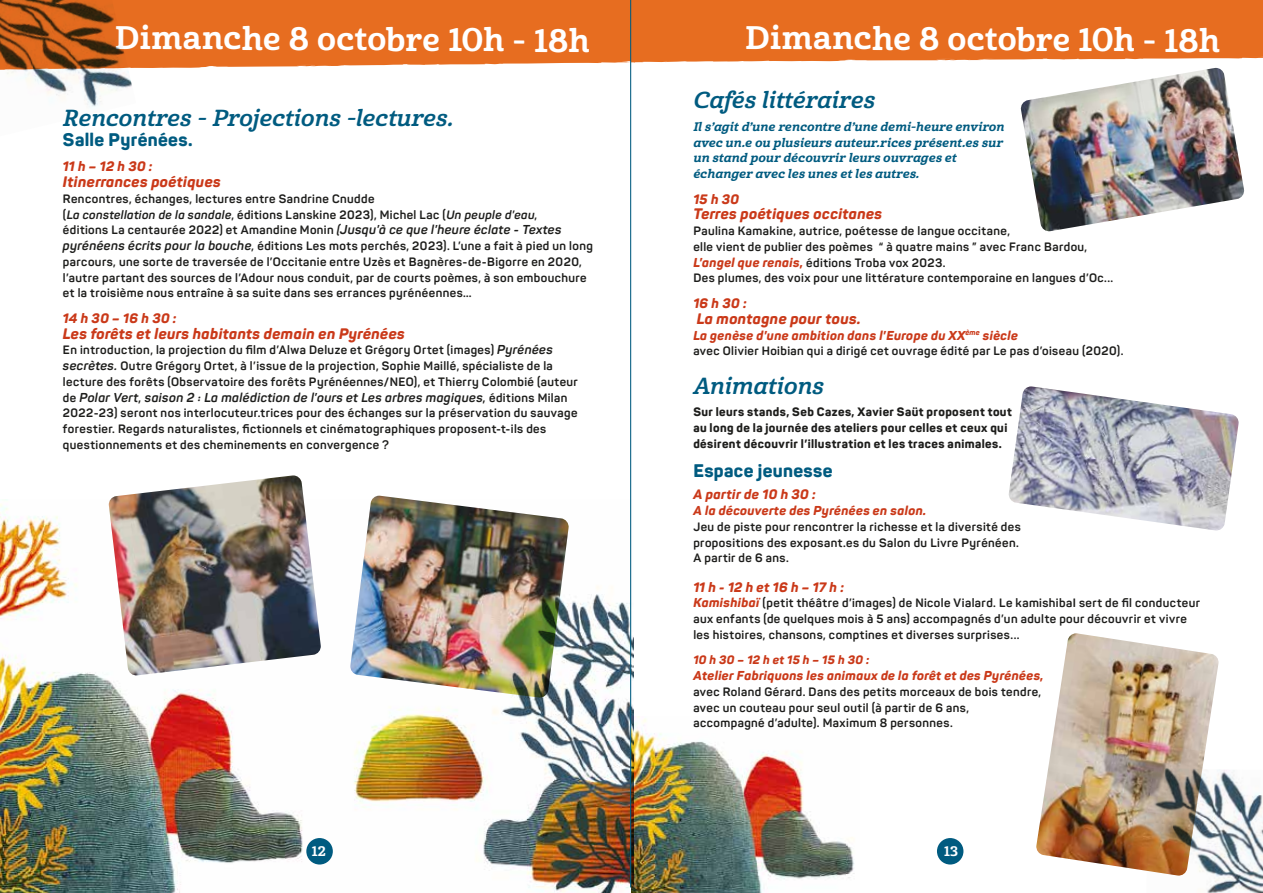
<style>
.page{position:relative;width:1263px;height:893px;background:#fff}
.page>*{position:absolute;margin:0;border:0;box-sizing:border-box;transform-origin:0 0}
.t1{font:31.65px "Cabrito Nor Bol";letter-spacing:.005em;color:#fff}
.t2{font:22.5px "Cabrito Nor Bol It";letter-spacing:.005em;color:#005b80}
.t3{font:800 18px "Panton";letter-spacing:.02em;color:#005b80}
.t4{font:italic 800 15px "Panton";letter-spacing:.025em;color:#ca3919}
.t5{font:italic 800 13.5px "Panton";letter-spacing:.025em;color:#ca3919}
.t6{font:13.5px "Cabrito Nor Bol";color:#fff}
.t7{font:italic 800 12.75px "Panton";letter-spacing:.03em;color:#ca3919}
.t8{font:italic 700 12.75px "Panton";letter-spacing:.03em;color:#1d1d1b}
.t9{font:700 12px/15.8px "Panton";letter-spacing:.035em;color:#1d1d1b}
.t10{font:12px/15.8px "Cabrito Nor Ex B It";letter-spacing:.02em;color:#005b80}
.t11{font:800 12px/15.8px "Panton";letter-spacing:.035em;color:#1d1d1b}
.t12{font:italic 800 12px "Panton";letter-spacing:.025em;color:#ca3919}
.s1{font-style:italic}
.s2{font-style:italic;font-size:12.75px}
.s3{font-style:normal;font-size:12px}
.s4{font-weight:800;font-style:italic;font-size:12.75px;color:#ca3919}
</style>
<div class="page">
<img style="left:0;top:499px;width:633px;height:394px">
<img style="left:7px;top:70px;width:125px;height:37px">
<img style="left:108px;top:475px;width:213px;height:201px">
<div style="left:306px;top:838px;width:27px;height:26px;background:#005b80;border-radius:50%"></div>
<img style="left:1036px;top:633px;width:183px;height:238px">
<svg style="left:0;top:0;width:1263px;height:70px;background:#e27834"></svg>
<img style="left:631px;top:717px;width:224px;height:176px">
<img style="left:1146px;top:768px;width:117px;height:125px">
<img style="left:1008px;top:386px;width:231px;height:145px">
<img style="left:1020px;top:68px;width:225px;height:164px">
<div style="left:937px;top:838px;width:26px;height:26px;background:#005b80;border-radius:50%"></div>
<hr style="left:630px;top:0;width:1px;height:887px;background:#005b80">
<h1 class="t1" style="left:115px;top:19px;width:476px">Dimanche 8 octobre 10h - 18h</h1>
<h2 class="t2" style="left:63px;top:104px;width:392px">Rencontres - Projections -lectures.</h2>
<h3 class="t3" style="left:63px;top:128px;width:131px">Salle Pyrénées.</h3>
<p class="t5" style="left:63px;top:158px;width:91px">11 h – 12 h 30 :</p>
<p class="t4" style="left:63px;top:172px;width:159px">Itinerrances poétiques</p>
<p class="t9" style="left:63px;top:191px;width:531px">Rencontres, échanges, lectures entre Sandrine Cnudde<br>(<span class="s1">La constellation de la sandale</span>, éditions Lanskine 2023), Michel Lac (<span class="s1">Un peuple d’eau</span>,<br>éditions La centaurée 2022) et Amandine Monin <span class="s1">(</span><span class="s2">Jusqu’à ce que l’heure éclate - Textes pyrénéens écrits pour la bouche</span><span class="s1">,</span> éditions Les mots perchés, 2023). L’une a fait à pied un long parcours, une sorte de traversée de l’Occitanie entre Uzès et Bagnères-de-Bigorre en 2020, l’autre partant des sources de l’Adour nous conduit, par de courts poèmes, à son embouchure et la troisième nous entraîne à sa suite dans ses errances pyrénéennes…</p>
<p class="t5" style="left:63px;top:309px;width:115px">14 h 30 – 16 h 30 :</p>
<p class="t4" style="left:63px;top:324px;width:343px">Les forêts et leurs habitants demain en Pyrénées</p>
<p class="t9" style="left:63px;top:342px;width:516px">En introduction, la projection du film d’Alwa Deluze et Grégory Ortet (images) <span class="s2">Pyrénées secrètes.</span> Outre Grégory Ortet, à l’issue de la projection, Sophie Maillé, spécialiste de la lecture des forêts (Observatoire des forêts Pyrénéennes/NEO), et Thierry Colombié (auteur</p>
<p class="t8" style="left:63px;top:389px;width:506px"><span class="s3">de</span> Polar Vert, saison 2 : La malédiction de l’ours et Les arbres magiques, <span class="s3">éditions Milan</span></p>
<p class="t9" style="left:63px;top:405px;width:516px">2022-23) seront nos interlocuteur.trices pour des échanges sur la préservation du sauvage forestier. Regards naturalistes, fictionnels et cinématographiques proposent-t-ils des questionnements et des cheminements en convergence ?</p>
<p class="t6" style="left:312px;top:842px;width:15px">12</p>
<h1 class="t1" style="left:745px;top:19px;width:476px">Dimanche 8 octobre 10h - 18h</h1>
<h2 class="t2" style="left:693px;top:86px;width:183px">Cafés littéraires</h2>
<p class="t10" style="left:693px;top:119px;width:312px">Il s’agit d’une rencontre d’une demi-heure environ avec un.e ou plusieurs auteur.rices présent.es sur un stand pour découvrir leurs ouvrages et échanger avec les unes et les autres.</p>
<p class="t5" style="left:693px;top:190px;width:47px">15 h 30</p>
<p class="t4" style="left:693px;top:205px;width:190px">Terres poétiques occitanes</p>
<p class="t9" style="left:693px;top:223px;width:421px">Paulina Kamakine, autrice, poétesse de langue occitane,<br>elle vient de publier des poèmes “ à quatre mains ” avec Franc Bardou, <span class="s4">L’angel que renais,</span> éditions Troba vox 2023.<br>Des plumes, des voix pour une littérature contemporaine en langues d’Oc...</p>
<p class="t5" style="left:693px;top:295px;width:55px">16 h 30 :</p>
<p class="t4" style="left:697px;top:309px;width:166px">La montagne pour tous.</p>
<p class="t7" style="left:693px;top:327px;width:326px">La genèse d’une ambition dans l’Europe du XX<sup>ème</sup> siècle</p>
<p class="t9" style="left:693px;top:343px;width:432px">avec Olivier Hoibian qui a dirigé cet ouvrage édité par Le pas d’oiseau (2020).</p>
<h2 class="t2" style="left:693px;top:371px;width:132px">Animations</h2>
<p class="t11" style="left:693px;top:404px;width:320px">Sur leurs stands, Seb Cazes, Xavier Saüt proposent tout au long de la journée des ateliers pour celles et ceux qui désirent découvrir l’illustration et les traces animales.</p>
<h3 class="t3" style="left:693px;top:459px;width:141px">Espace jeunesse</h3>
<p class="t5" style="left:693px;top:486px;width:124px">A partir de 10 h 30 :</p>
<p class="t7" style="left:693px;top:502px;width:235px">A la découverte des Pyrénées en salon.</p>
<p class="t9" style="left:693px;top:519px;width:329px">Jeu de piste pour rencontrer la richesse et la diversité des propositions des exposant.es du Salon du Livre Pyrénéen.<br>A partir de 6 ans.</p>
<p class="t5" style="left:693px;top:578px;width:152px">11 h - 12 h et 16 h – 17 h :</p>
<p class="t9" style="left:693px;top:595px;width:508px"><span class="s4">Kamishibaï</span> (petit théâtre d’images) de Nicole Vialard. Le kamishibaI sert de fil conducteur aux enfants (de quelques mois à 5 ans) accompagnés d’un adulte pour découvrir et vivre les histoires, chansons, comptines et diverses surprises...</p>
<p class="t12" style="left:693px;top:652px;width:178px">10 h 30 – 12 h et 15 h – 15 h 30 :</p>
<p class="t7" style="left:693px;top:667px;width:352px">Atelier Fabriquons les animaux de la forêt et des Pyrénées,</p>
<p class="t9" style="left:693px;top:684px;width:349px">avec Roland Gérard. Dans des petits morceaux de bois tendre, avec un couteau pour seul outil (à partir de 6 ans, accompagné d’adulte). Maximum 8 personnes.</p>
<p class="t6" style="left:944px;top:842px;width:15px">13</p>
</div>
